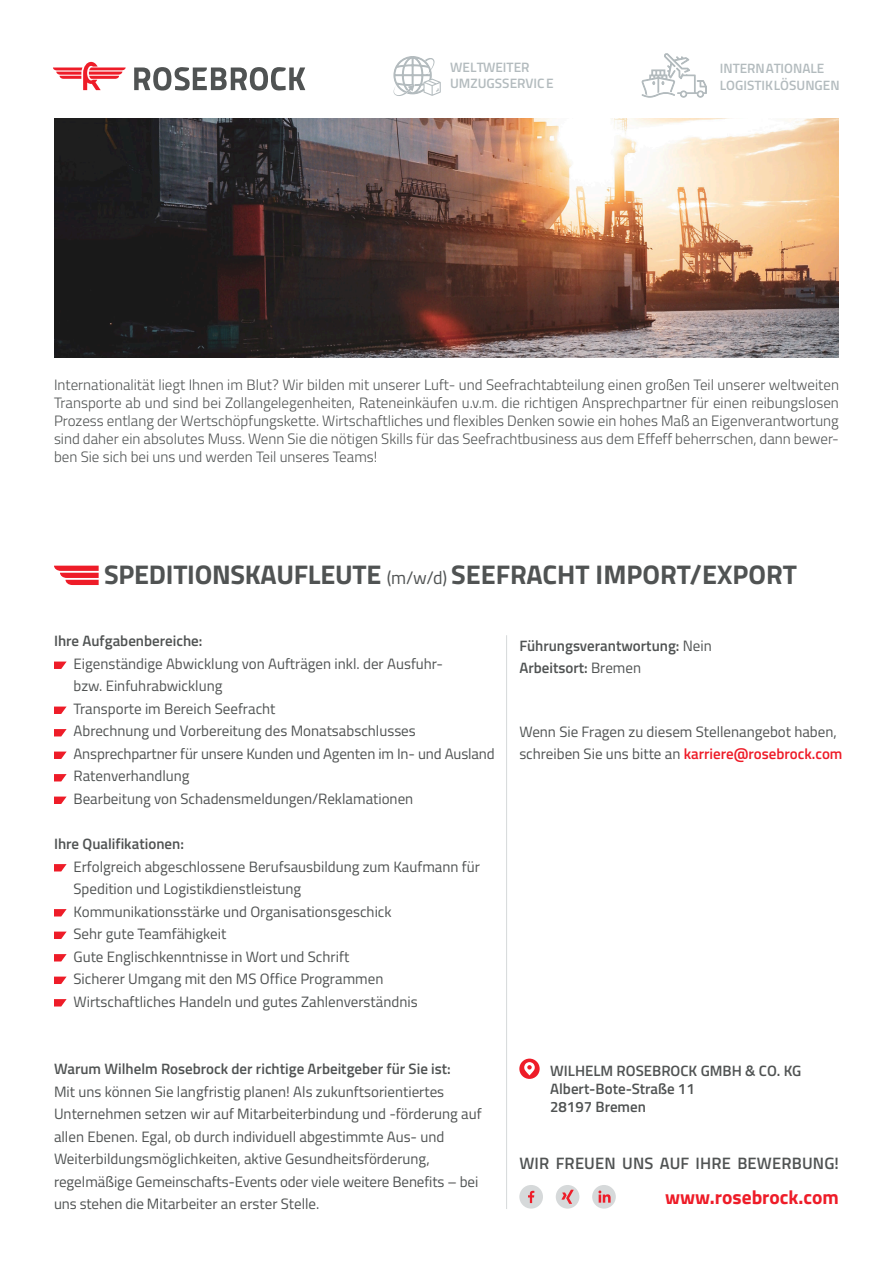
<style>
.page{position:relative;width:893px;height:1263px;background:#fff}
.page>*{position:absolute;margin:0;border:0;box-sizing:border-box;transform-origin:0 0}
.t1{font:700 27px "Titillium";letter-spacing:-.01em;color:#505353}
.t2{font:700 19.5px "Titillium";color:#ee1c28}
.t3{font:600 16.5px "Titillium";letter-spacing:.01em;color:#505353}
.t4{font:15px/22.5px "Titillium";color:#505353}
.t5{font:300 15px/18px "Titillium";color:#505353;text-align:justify}
.t6{font:600 15px/18px "Titillium";color:#505353}
.t7{font:600 13.65px/16.4px "Titillium";color:#b3bbbe}
.t8{font:600 13.5px/16.2px "Titillium";color:#b3bbbe}
.s1{font-weight:400;font-size:18px}
.s2{font-weight:400}
.s3{font-weight:600;color:#ee1c28}
</style>
<div class="page">
<img style="left:54px;top:119px;width:785px;height:238px">
<svg style="left:53px;top:62px;width:73px;height:28px"></svg>
<svg style="left:134px;top:67px;width:171px;height:24px"></svg>
<svg style="left:394px;top:56px;width:47px;height:40px"></svg>
<svg style="left:54px;top:661px;width:13px;height:8px"></svg>
<svg style="left:54px;top:706px;width:13px;height:8px"></svg>
<svg style="left:54px;top:729px;width:13px;height:7px"></svg>
<svg style="left:54px;top:751px;width:13px;height:8px"></svg>
<svg style="left:54px;top:774px;width:13px;height:7px"></svg>
<svg style="left:54px;top:796px;width:13px;height:8px"></svg>
<svg style="left:54px;top:864px;width:13px;height:7px"></svg>
<svg style="left:54px;top:909px;width:13px;height:7px"></svg>
<svg style="left:54px;top:931px;width:13px;height:8px"></svg>
<svg style="left:54px;top:954px;width:13px;height:7px"></svg>
<svg style="left:54px;top:976px;width:13px;height:8px"></svg>
<svg style="left:54px;top:999px;width:13px;height:7px"></svg>
<svg style="left:54px;top:566px;width:45px;height:19px"></svg>
<hr style="left:506px;top:635px;width:1px;height:574px;background:#d6d9da">
<svg style="left:519px;top:1058px;width:21px;height:21px"></svg>
<svg style="left:524px;top:1062px;width:11px;height:13px"></svg>
<div style="left:519px;top:1185px;width:24px;height:23px;background:#d6d9da;border-radius:50%"></div>
<svg style="left:528px;top:1191px;width:6px;height:12px"></svg>
<div style="left:592px;top:1185px;width:24px;height:23px;background:#d6d9da;border-radius:50%"></div>
<svg style="left:598px;top:1190px;width:13px;height:13px"></svg>
<div style="left:556px;top:1185px;width:23px;height:23px;background:#d6d9da;border-radius:50%"></div>
<svg style="left:561px;top:1190px;width:13px;height:14px"></svg>
<svg style="left:642px;top:53px;width:65px;height:45px"></svg>
<p class="t7" style="left:450px;top:58px;width:105px">WELTWEITER<br>UMZUGSSERVICE</p>
<p class="t8" style="left:720px;top:60px;width:121px">INTERNATIONALE<br>LOGISTIKLÖSUNGEN</p>
<p class="t5" style="left:54px;top:375px;width:787px">Internationalität liegt Ihnen im Blut? Wir bilden mit unserer Luft- und Seefrachtabteilung einen großen Teil unserer weltweiten Transporte ab und sind bei Zollangelegenheiten, Rateneinkäufen u.v.m. die richtigen Ansprechpartner für einen reibungslosen Prozess entlang der Wertschöpfungskette. Wirtschaftliches und flexibles Denken sowie ein hohes Maß an Eigenverantwortung sind daher ein absolutes Muss. Wenn Sie die nötigen Skills für das Seefrachtbusiness aus dem Effeff beherrschen, dann bewer&shy;ben Sie sich bei uns und werden Teil unseres Teams!</p>
<h1 class="t1" style="left:104px;top:554px;width:694px">SPEDITIONSKAUFLEUTE <span class="s1">(m/w/d)</span> SEEFRACHT IMPORT/EXPORT</h1>
<p class="t6" style="left:54px;top:631px;width:150px">Ihre Aufgabenbereiche:</p>
<p class="t4" style="left:73px;top:652px;width:423px">Eigenständige Abwicklung von Aufträgen inkl. der Ausfuhr-<br>bzw. Einfuhrabwicklung<br>Transporte im Bereich Seefracht<br>Abrechnung und Vorbereitung des Monatsabschlusses Ansprechpartner für unsere Kunden und Agenten im In- und Ausland Ratenverhandlung<br>Bearbeitung von Schadensmeldungen/Reklamationen</p>
<p class="t6" style="left:54px;top:834px;width:131px">Ihre Qualifikationen:</p>
<p class="t4" style="left:73px;top:854px;width:408px">Erfolgreich abgeschlossene Berufsausbildung zum Kaufmann für Spedition und Logistikdienstleistung<br>Kommunikationsstärke und Organisationsgeschick<br>Sehr gute Teamfähigkeit<br>Gute Englischkenntnisse in Wort und Schrift<br>Sicherer Umgang mit den MS Office Programmen Wirtschaftliches Handeln und gutes Zahlenverständnis</p>
<p class="t6" style="left:54px;top:1059px;width:398px">Warum Wilhelm Rosebrock der richtige Arbeitgeber für Sie ist:</p>
<p class="t4" style="left:54px;top:1079px;width:429px">Mit uns können Sie langfristig planen! Als zukunftsorientiertes Unternehmen setzen wir auf Mitarbeiterbindung und -förderung auf allen Ebenen. Egal, ob durch individuell abgestimmte Aus- und Weiterbildungsmöglichkeiten, aktive Gesundheitsförderung, regelmäßige Gemeinschafts-Events oder viele weitere Benefits – bei uns stehen die Mitarbeiter an erster Stelle.</p>
<p class="t6" style="left:519px;top:633px;width:194px;line-height:22.5px">Führungsverantwortung: <span class="s2">Nein<br></span>Arbeitsort: <span class="s2">Bremen</span></p>
<p class="t4" style="left:519px;top:719px;width:325px">Wenn Sie Fragen zu diesem Stellenangebot haben, schreiben Sie uns bitte an <span class="s3">karriere@rosebrock.com</span></p>
<p class="t6" style="left:550px;top:1060px;width:253px">WILHELM ROSEBROCK GMBH &amp; CO. KG<br>Albert-Bote-Straße 11<br>28197 Bremen</p>
<p class="t3" style="left:519px;top:1150px;width:321px">WIR FREUEN UNS AUF IHRE BEWERBUNG!</p>
<h2 class="t2" style="left:665px;top:1182px;width:175px">www.rosebrock.com</h2>
</div>
